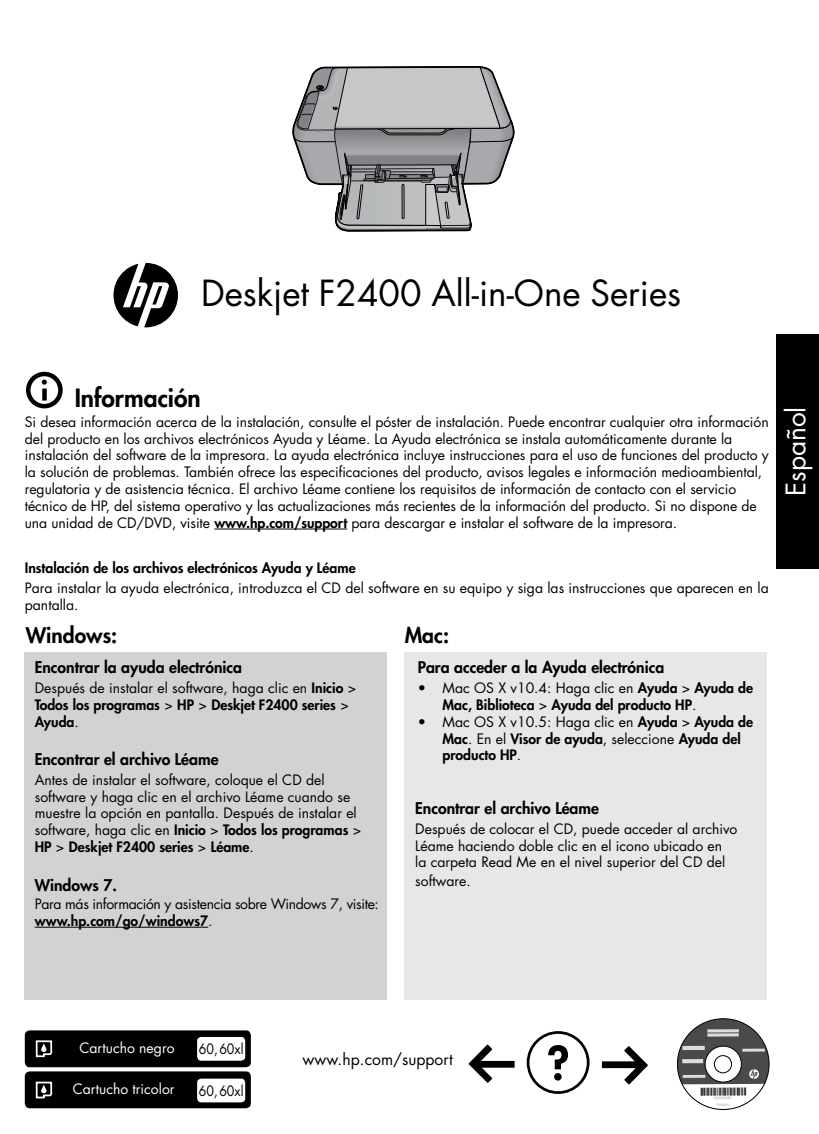
<style>
.page{position:relative;width:819px;height:1134px;background:#fff}
.page>*{position:absolute;margin:0;border:0;box-sizing:border-box;transform-origin:0 0}
.t1{font:35px "Futura";color:#000}
.t2{font:26.25px "Futura";color:#fff}
.t3{font:800 24.5px "Futura";color:#000}
.t4{font:800 21px "Futura";color:#000}
.t5{font:800 15.75px "Futura";color:#000}
.t6{font:15.75px "Futura";color:#000}
.t7{font:14px/16.8px "Futura";letter-spacing:-.005em;color:#000}
.t8{font:800 14px/16.8px "Futura";color:#000}
.t9{font:14px/16.8px "Futura";letter-spacing:-.025em;color:#000}
.t10{font:14px "Futura";color:#fff}
.t11{font:14px "Futura";letter-spacing:-.005em;color:#000;scale:.88 1}
.s1{font-weight:800}
.s2{font-weight:400}
</style>
<div class="page">
<div style="left:24px;top:653px;width:362px;height:347px;background:#d1d2d4"></div>
<div style="left:405px;top:653px;width:362px;height:347px;background:#e6e7e8"></div>
<div style="left:25px;top:1071px;width:226px;height:37px;background:#000;border-radius:5px"></div>
<div style="left:25px;top:1030px;width:226px;height:37px;background:#000;border-radius:5px"></div>
<div style="left:196px;top:1036px;width:50px;height:26px;background:#fff;border-radius:5px"></div>
<div style="left:195px;top:1035px;width:52px;height:27px;border:2px solid #000;border-radius:5px"></div>
<div style="left:196px;top:1078px;width:50px;height:25px;background:#fff;border-radius:5px"></div>
<div style="left:195px;top:1077px;width:52px;height:27px;border:2px solid #000;border-radius:5px"></div>
<svg style="left:36px;top:1040px;width:16px;height:17px"></svg>
<svg style="left:36px;top:1082px;width:16px;height:16px"></svg>
<svg style="left:113px;top:263px;width:65px;height:64px"></svg>
<div style="left:527px;top:1031px;width:63px;height:63px;border:3px solid #000;border-radius:50%"></div>
<svg style="left:548px;top:1045px;width:20px;height:36px"></svg>
<svg style="left:602px;top:1046px;width:46px;height:39px"></svg>
<svg style="left:469px;top:1045px;width:46px;height:38px"></svg>
<svg style="left:292px;top:66px;width:223px;height:165px"></svg>
<svg style="left:677px;top:1019px;width:92px;height:91px"></svg>
<div style="left:714px;top:1056px;width:18px;height:17px;background:#fff;border-radius:50%"></div>
<div style="left:714px;top:1055px;width:18px;height:18px;border:1px solid #000;border-radius:50%"></div>
<svg style="left:26px;top:372px;width:37px;height:36px"></svg>
<hr style="left:214px;top:529px;width:133px;height:1px;background:#000">
<hr style="left:35px;top:927px;width:173px;height:1px;background:#000">
<div style="left:776px;top:334px;width:43px;height:235px;background:#000"></div>
<h1 class="t1" style="left:201px;top:270px;width:482px">Deskjet F2400 All-in-One Series</h1>
<h3 class="t3" style="left:75px;top:383px;width:128px">Información</h3>
<p class="t7" style="left:25px;top:413px;width:745px">Si desea información acerca de la instalación, consulte el póster de instalación. Puede encontrar cualquier otra información del producto en los archivos electrónicos Ayuda y Léame. La Ayuda electrónica se instala automáticamente durante la instalación del software de la impresora. La ayuda electrónica incluye instrucciones para el uso de funciones del producto y la solución de problemas. También ofrece las especificaciones del producto, avisos legales e información medioambiental, regulatoria y de asistencia técnica. El archivo Léame contiene los requisitos de información de contacto con el servicio técnico de HP, del sistema operativo y las actualizaciones más recientes de la información del producto. Si no dispone de una unidad de CD/DVD, visite <span class="s1">www.hp.com/support</span> para descargar e instalar el software de la impresora.</p>
<p class="t8" style="left:25px;top:560px;width:332px">Instalación de los archivos electrónicos Ayuda y Léame</p>
<p class="t7" style="left:25px;top:579px;width:745px">Para instalar la ayuda electrónica, introduzca el CD del software en su equipo y siga las instrucciones que aparecen en la pantalla.</p>
<h3 class="t4" style="left:26px;top:622px;width:93px">Windows:</h3>
<h3 class="t4" style="left:405px;top:622px;width:46px">Mac:</h3>
<p class="t5" style="left:35px;top:658px;width:209px">Encontrar la ayuda electrónica</p>
<p class="t8" style="left:35px;top:680px;width:323px"><span class="s2">Después de instalar el software, haga clic en</span> Inicio <span class="s2">&gt;<br></span>Todos los programas <span class="s2">&gt;</span> HP <span class="s2">&gt;</span> Deskjet F2400 series <span class="s2">&gt;<br></span>Ayuda<span class="s2">.</span></p>
<p class="t5" style="left:35px;top:750px;width:185px">Encontrar el archivo Léame</p>
<p class="t7" style="left:35px;top:771px;width:328px">Antes de instalar el software, coloque el CD del software y haga clic en el archivo Léame cuando se muestre la opción en pantalla. Después de instalar el software, haga clic en <span class="s1">Inicio</span> &gt; <span class="s1">Todos los programas</span> &gt; <span class="s1">HP</span> &gt; <span class="s1">Deskjet F2400 series</span> &gt; <span class="s1">Léame</span>.</p>
<p class="t5" style="left:35px;top:875px;width:84px">Windows 7.</p>
<p class="t9" style="left:35px;top:896px;width:346px">Para más información y asistencia sobre Windows 7, visite: <span class="s1">www.hp.com/go/windows7</span>.</p>
<p class="t5" style="left:418px;top:658px;width:248px">Para acceder a la Ayuda electrónica</p>
<p class="t8" style="left:443px;top:680px;width:312px"><span class="s2">Mac OS X v10.4: Haga clic en</span> Ayuda <span class="s2">&gt;</span> Ayuda de Mac, Biblioteca <span class="s2">&gt;</span> Ayuda del producto HP<span class="s2">.<br>Mac OS X v10.5: Haga clic en</span> Ayuda <span class="s2">&gt;</span> Ayuda de Mac<span class="s2">. En el</span> Visor de ayuda<span class="s2">, seleccione</span> Ayuda del producto HP<span class="s2">.</span></p>
<p class="t7" style="left:418px;top:680px;width:10px">•</p>
<p class="t7" style="left:418px;top:713px;width:10px">•</p>
<p class="t5" style="left:415px;top:799px;width:185px">Encontrar el archivo Léame</p>
<p class="t7" style="left:415px;top:820px;width:324px">Después de colocar el CD, puede acceder al archivo<br>Léame haciendo doble clic en el icono ubicado en<br>la carpeta Read Me en el nivel superior del CD del</p>
<p class="t7" style="left:415px;top:873px;width:57px">software.</p>
<h2 class="t2" style="left:779px;top:496px;width:91px;rotate:-90deg">Español</h2>
<p class="t10" style="left:79px;top:1039px;width:97px">Cartucho negro</p>
<p class="t10" style="left:73px;top:1080px;width:103px">Cartucho tricolor</p>
<p class="t11" style="left:199px;top:1040px;width:52px">60, 60xl</p>
<p class="t11" style="left:199px;top:1082px;width:52px">60, 60xl</p>
<p class="t6" style="left:303px;top:1049px;width:152px">www.hp.com/support</p>
</div>
